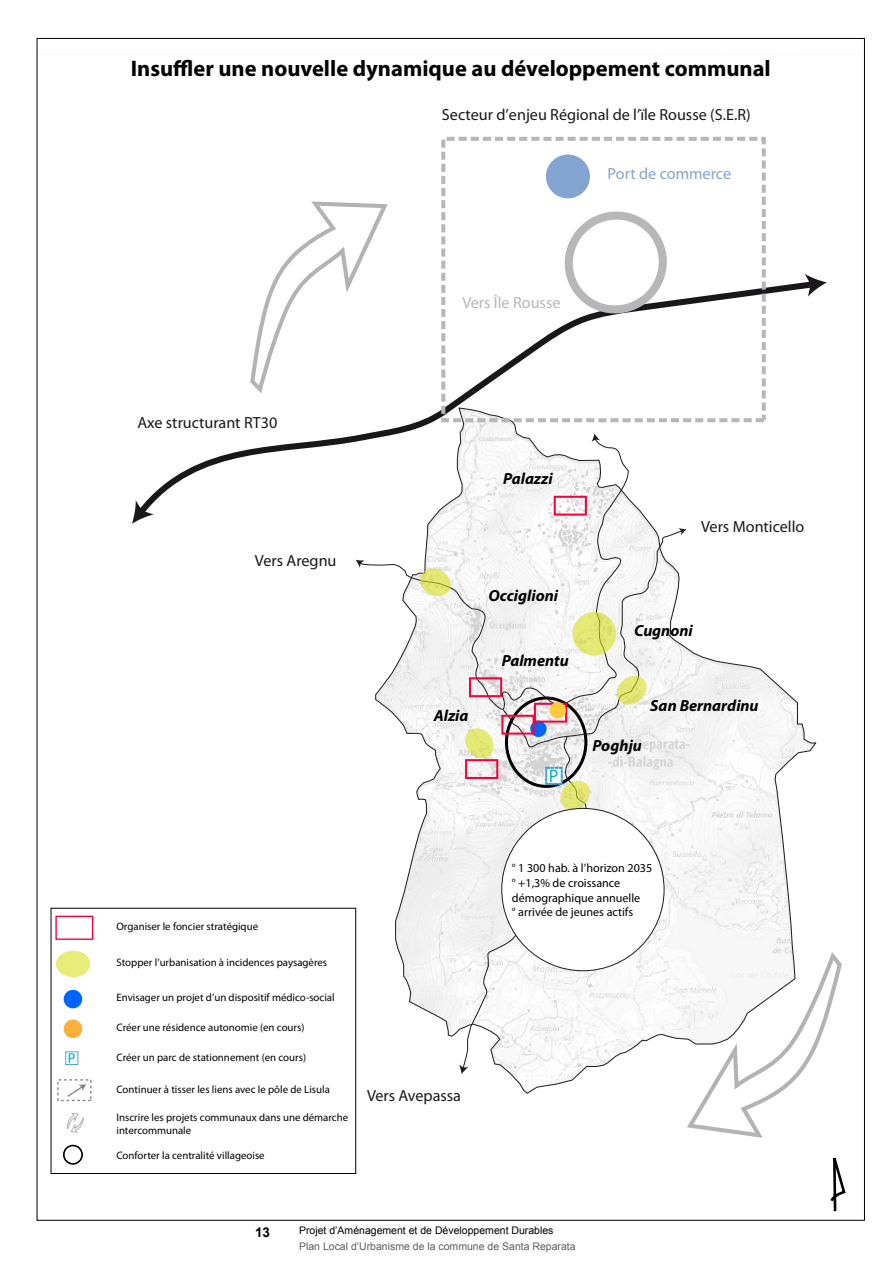
<style>
.page{position:relative;width:893px;height:1263px;background:#fff}
.page>*{position:absolute;margin:0;border:0;box-sizing:border-box;transform-origin:0 0}
.t1{font:700 22.5px "Myriad Pro";color:#000}
.t2{font:18.15px "Myriad Pro";color:#01aebf}
.t3{font:16.2px "Myriad";color:#1a171b}
.t4{font:italic 700 16.2px "Myriad Pro";color:#000}
.t5{font:16.2px "Myriad";color:#83a4d1}
.t6{font:16.2px "Myriad";color:#b7b6b8}
.t7{font:14.25px "Myriad Pro";color:#01aebf}
.t8{font:700 13.5px "Arial";color:#000}
.t9{font:12.15px/14.5px "Myriad Pro";color:#000}
.t10{font:10.8px/13px "Myriad Pro";color:#000}
.t11{font:10.5px "Arial";color:#5f5e5e}
.t12{font:10.5px "Arial";color:#000}
</style>
<div class="page">
<div style="left:548px;top:157px;width:40px;height:39px;background:#83a4d1;border-radius:50%"></div>
<div style="left:546px;top:155px;width:44px;height:43px;border:4px solid #83a4d1;border-radius:50%"></div>
<svg style="left:275px;top:201px;width:113px;height:77px"></svg>
<svg style="left:147px;top:278px;width:658px;height:224px"></svg>
<svg style="left:805px;top:274px;width:22px;height:23px"></svg>
<svg style="left:132px;top:500px;width:22px;height:24px"></svg>
<svg style="left:552px;top:211px;width:116px;height:115px"></svg>
<div style="left:441px;top:137px;width:325px;height:285px;border:4px dashed #b7b6b8"></div>
<svg style="left:356px;top:433px;width:490px;height:779px"></svg>
<div style="left:55px;top:916px;width:38px;height:24px;border:1px solid #f4003a"></div>
<div style="left:57px;top:1079px;width:34px;height:22px;border:1px dashed #838382"></div>
<div style="left:56px;top:951px;width:34px;height:26px;background:#e8ec79;border-radius:50%"></div>
<div style="left:64px;top:990px;width:18px;height:18px;background:#0065ff;border-radius:50%"></div>
<div style="left:63px;top:1145px;width:20px;height:19px;border:1px solid #000;border-radius:50%"></div>
<div style="left:64px;top:1020px;width:18px;height:18px;background:#fbb03b;border-radius:50%"></div>
<svg style="left:67px;top:1113px;width:17px;height:20px"></svg>
<svg style="left:67px;top:1084px;width:19px;height:13px"></svg>
<div style="left:65px;top:1051px;width:13px;height:14px;border:1px dashed #38a1cd"></div>
<div style="left:51px;top:908px;width:305px;height:266px;border:1px solid #000"></div>
<h1 class="t1" style="left:131px;top:54px;width:641px">Insuffler une nouvelle dynamique au développement communal</h1>
<h3 class="t3" style="left:442px;top:106px;width:310px">Secteur d’enjeu Régional de l’ïle Rousse (S.E.R)</h3>
<h3 class="t5" style="left:608px;top:166px;width:125px">Port de commerce</h3>
<h3 class="t6" style="left:462px;top:294px;width:100px">Vers Île Rousse</h3>
<h3 class="t7" style="left:68px;top:1049px;width:9px">P</h3>
<h3 class="t3" style="left:137px;top:414px;width:142px">Axe structurant RT30</h3>
<h3 class="t3" style="left:255px;top:552px;width:83px">Vers Aregnu</h3>
<h3 class="t4" style="left:503px;top:468px;width:51px">Palazzi</h3>
<h3 class="t4" style="left:434px;top:705px;width:36px">Alzia</h3>
<h3 class="t4" style="left:488px;top:585px;width:71px">Occiglioni</h3>
<h3 class="t4" style="left:502px;top:650px;width:69px">Palmentu</h3>
<h2 class="t2" style="left:549px;top:765px;width:11px">P</h2>
<h3 class="t3" style="left:701px;top:518px;width:105px">Vers Monticello</h3>
<h3 class="t4" style="left:634px;top:620px;width:60px">Cugnoni</h3>
<h3 class="t4" style="left:650px;top:695px;width:110px">San Bernardinu</h3>
<h3 class="t4" style="left:592px;top:735px;width:51px">Poghju</h3>
<p class="t10" style="left:116px;top:920px;width:143px">Organiser le foncier stratégique</p>
<p class="t10" style="left:116px;top:956px;width:212px">Stopper l’urbanisation à incidences paysagères</p>
<p class="t10" style="left:116px;top:991px;width:220px">Envisager un projet d’un dispositif médico-social</p>
<p class="t10" style="left:116px;top:1021px;width:190px">Créer une résidence autonomie (en cours)</p>
<p class="t10" style="left:116px;top:1051px;width:191px">Créer un parc de stationnement (en cours)</p>
<p class="t10" style="left:116px;top:1083px;width:215px">Continuer à tisser les liens avec le pôle de Lisula</p>
<p class="t10" style="left:116px;top:1111px;width:233px">Inscrire les projets communaux dans une démarche intercommunale</p>
<p class="t10" style="left:116px;top:1149px;width:150px">Conforter la centralité villageoise</p>
<h3 class="t3" style="left:367px;top:1088px;width:96px">Vers Avepassa</h3>
<p class="t9" style="left:512px;top:861px;width:142px">° 1 300 hab. à l’horizon 2035 ° +1,3% de croissance démographique annuelle<br>° arrivée de jeunes actifs</p>
<p class="t8" style="left:255px;top:1223px;width:17px">13</p>
<p class="t12" style="left:299px;top:1224px;width:256px">Projet d’Aménagement et de Développement Durables</p>
<p class="t11" style="left:299px;top:1239px;width:278px">Plan Local d’Urbanisme de la commune de Santa Reparata</p>
</div>
